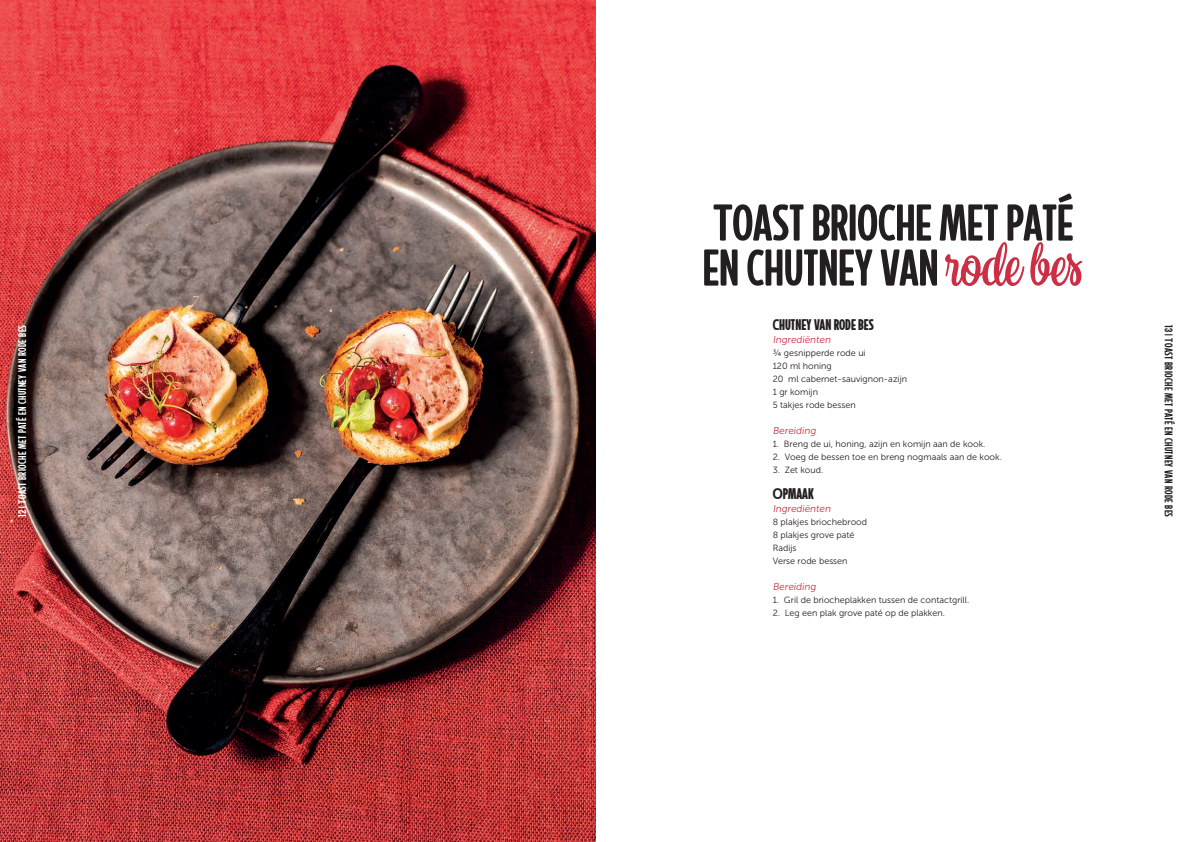
<style>
.page{position:relative;width:1191px;height:842px;background:#fff}
.page>*{position:absolute;margin:0;border:0;box-sizing:border-box;transform-origin:0 0}
.t1{font:60px/45px "Sonder Sans 1";color:#231f20}
.t2{font:18px "Sonder Sans 3";color:#231f20}
.t3{font:13px "Sonder Sans 1";letter-spacing:.03em;color:#fff}
.t4{font:13px "Sonder Sans 1";letter-spacing:.03em;color:#231f20}
.t5{font:10px "Museo Sans 300";color:#ce2e45}
.t6{font:9px/13px "Museo Sans 300";color:#231f20}
.s1{font-family:"Sonder Script 2";color:#ce2e45}
</style>
<div class="page">
<img style="left:0;top:0;width:595px;height:842px">
<h1 class="t1" style="left:702px;top:200px;width:382px">TOAST BRIOCHE MET PATÉ<br>EN CHUTNEY VAN<span class="s1">rode bes</span></h1>
<h2 class="t2" style="left:772px;top:314px;width:103px">CHUTNEY VAN RODE BES</h2>
<p class="t5" style="left:772px;top:334px;width:61px">Ingrediënten</p>
<p class="t6" style="left:772px;top:346px;width:136px">¾ gesnipperde rode ui<br>120 ml honing<br>20 ml cabernet-sauvignon-azijn<br>1 gr komijn<br>5 takjes rode bessen</p>
<p class="t5" style="left:772px;top:425px;width:46px">Bereiding</p>
<p class="t6" style="left:772px;top:437px;width:214px">1. Breng de ui, honing, azijn en komijn aan de kook.</p>
<p class="t6" style="left:772px;top:450px;width:231px">2. Voeg de bessen toe en breng nogmaals aan de kook.</p>
<p class="t6" style="left:772px;top:463px;width:52px">3. Zet koud.</p>
<h2 class="t2" style="left:772px;top:483px;width:42px">OPMAAK</h2>
<p class="t5" style="left:772px;top:503px;width:61px">Ingrediënten</p>
<p class="t6" style="left:772px;top:515px;width:96px">8 plakjes briochebrood<br>8 plakjes grove paté<br>Radijs<br>Verse rode bessen</p>
<p class="t5" style="left:772px;top:581px;width:46px">Bereiding</p>
<p class="t6" style="left:772px;top:593px;width:198px">1. Gril de briocheplakken tussen de contactgrill.</p>
<p class="t6" style="left:772px;top:606px;width:174px">2. Leg een plak grove paté op de plakken.</p>
<h3 class="t3" style="left:15px;top:517px;width:194px;rotate:-90deg">12 | TOAST BRIOCHE MET PATÉ EN CHUTNEY VAN RODE BES</h3>
<h3 class="t4" style="left:1176px;top:325px;width:194px;rotate:90deg">13 | TOAST BRIOCHE MET PATÉ EN CHUTNEY VAN RODE BES</h3>
</div>
